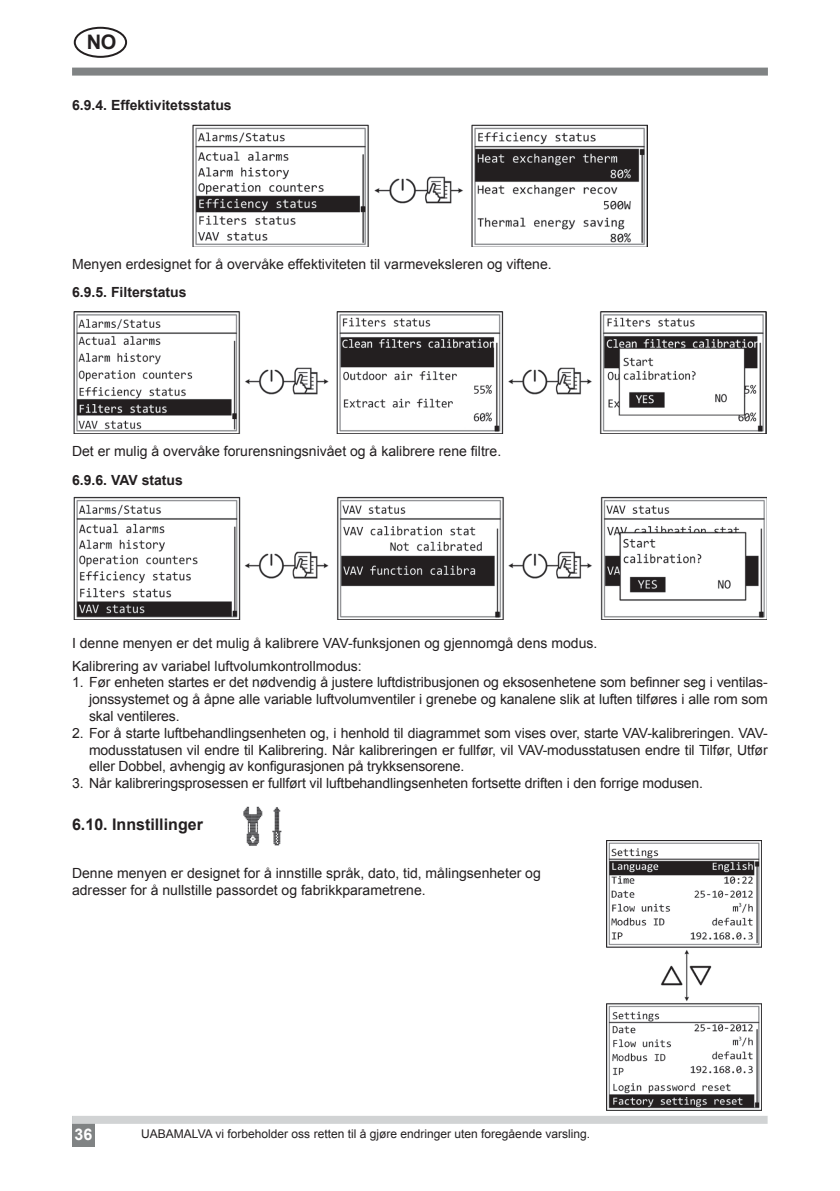
<style>
.page{position:relative;width:840px;height:1191px;background:#fff}
.page>*{position:absolute;margin:0;border:0;box-sizing:border-box;transform-origin:0 0}
.t1{font:700 20px "Arial";color:#231f20}
.t2{font:700 16px "Arial";color:#231f20}
.t3{font:700 16px "Arial";color:#fff}
.t4{font:14px/16.8px "Arial";color:#231f20}
.t5{font:700 14px "Arial";color:#231f20}
.t6{font:12px "Arial";color:#231f20}
</style>
<div class="page">
<div style="left:74px;top:27px;width:53px;height:31px;border:2px solid #231f20;border-radius:50%"></div>
<div style="left:72px;top:1116px;width:23px;height:31px;background:#808384"></div>
<div style="left:72px;top:1115px;width:695px;height:8px;background:#d1d3d4"></div>
<div style="left:72px;top:68px;width:695px;height:8px;background:#808384"></div>
<img style="left:193px;top:125px;width:453px;height:122px">
<img style="left:74px;top:312px;width:691px;height:122px">
<img style="left:74px;top:497px;width:691px;height:123px">
<img style="left:243px;top:806px;width:39px;height:40px">
<img style="left:606px;top:840px;width:155px;height:270px">
<h1 class="t1" style="left:87px;top:29px;width:31px">NO</h1>
<p class="t5" style="left:72px;top:96px;width:161px">6.9.4. Effektivitetsstatus</p>
<p class="t4" style="left:72px;top:256px;width:481px">Menyen erdesignet for å overvåke effektiviteten til varmeveksleren og viftene.</p>
<p class="t5" style="left:72px;top:283px;width:116px">6.9.5. Filterstatus</p>
<p class="t4" style="left:72px;top:443px;width:430px">Det er mulig å overvåke forurensningsnivået og å kalibrere rene filtre.</p>
<p class="t5" style="left:72px;top:470px;width:112px">6.9.6. VAV status</p>
<p class="t4" style="left:72px;top:632px;width:526px;line-height:22.4px">I denne menyen er det mulig å kalibrere VAV-funksjonen og gjennomgå dens modus.<br>Kalibrering av variabel luftvolumkontrollmodus:</p>
<p class="t4" style="left:89px;top:674px;width:679px;text-align:justify;text-indent:-17px">1. Før enheten startes er det nødvendig å justere luftdistribusjonen og eksosenhetene som befinner seg i ventilas&shy;jonssystemet og å åpne alle variable luftvolumventiler i grenebe og kanalene slik at luften tilføres i alle rom som skal ventileres.</p>
<p class="t4" style="left:89px;top:724px;width:679px;text-align:justify;text-indent:-17px">2. For å starte luftbehandlingsenheten og, i henhold til diagrammet som vises over, starte VAV-kalibreringen. VAV&shy;modusstatusen vil endre til Kalibrering. Når kalibreringen er fullfør, vil VAV-modusstatusen endre til Tilfør, Utfør eller Dobbel, avhengig av konfigurasjonen på trykksensorene.</p>
<p class="t4" style="left:72px;top:775px;width:632px">3. Når kalibreringsprosessen er fullført vil luftbehandlingsenheten fortsette driften i den forrige modusen.</p>
<p class="t2" style="left:72px;top:813px;width:132px">6.10. Innstillinger</p>
<p class="t4" style="left:72px;top:865px;width:470px">Denne menyen er designet for å innstille språk, dato, tid, målingsenheter og adresser for å nullstille passordet og fabrikkparametrene.</p>
<p class="t3" style="left:74px;top:1124px;width:19px">36</p>
<p class="t6" style="left:141px;top:1126px;width:450px">UABAMALVA vi forbeholder oss retten til å gjøre endringer uten foregående varsling.</p>
</div>
